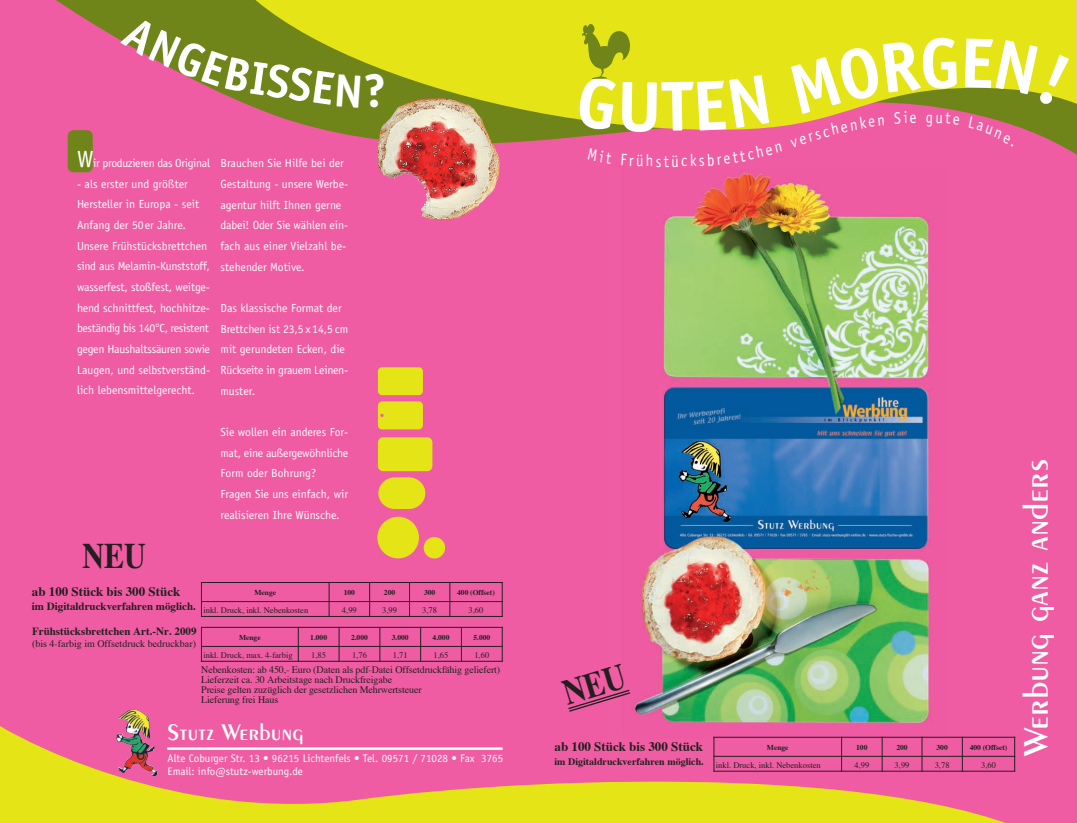
<style>
.page{position:relative;width:1077px;height:823px;background:#fff}
.page>*{position:absolute;margin:0;border:0;box-sizing:border-box;transform-origin:0 0}
.t1{font:600 36px "Exotic 350 BT";color:#fff}
.t2{font:700 36px "Times";color:#231f20;scale:.83 1}
.t3{font:600 24px "Exotic 350 BT";color:#fff}
.t4{font:16.8px "Officina Sans";color:#fff;scale:.87 1}
.t5{font:700 13px "Times";color:#231f20}
.t6{font:11.7px/20.7px "Officina Sans";letter-spacing:-.005em;color:#fff}
.t7{font:11.7px "Officina Sans";letter-spacing:-.025em;color:#fff}
.t8{font:11px "Officina Sans";color:#fff}
.t9{font:700 11px "Times";color:#231f20}
.t10{font:10px/10px "Times";letter-spacing:-.01em;color:#231f20}
.t11{font:700 10px "Times";color:#231f20}
.t12{font:8.5px "Times";color:#231f20}
.t13{font:700 7.5px "Times";color:#231f20}
.s1{font-size:23.5px}
</style>
<div class="page">
<div style="left:0;top:0;width:1076px;height:822px;background:#ef5ca3"></div>
<svg style="left:56px;top:0;width:104px;height:173px"></svg>
<svg style="left:160px;top:0;width:916px;height:163px;fill:#e4e417"></svg>
<svg style="left:0;top:709px;width:1016px;height:113px"></svg>
<img style="left:583px;top:25px;width:46px;height:50px">
<div style="left:68px;top:130px;width:25px;height:42px;background:#6f8519;border-radius:6px"></div>
<img style="left:378px;top:98px;width:122px;height:122px">
<img style="left:610px;top:173px;width:338px;height:590px">
<img style="left:116px;top:729px;width:42px;height:47px">
<hr style="left:167px;top:747px;width:335px;height:2px;background:#fff">
<hr style="left:201px;top:626px;width:1px;height:35px;background:#231f20">
<hr style="left:298px;top:626px;width:1px;height:35px;background:#231f20">
<hr style="left:338px;top:626px;width:1px;height:35px;background:#231f20">
<hr style="left:379px;top:626px;width:1px;height:35px;background:#231f20">
<hr style="left:420px;top:626px;width:1px;height:35px;background:#231f20">
<hr style="left:461px;top:626px;width:1px;height:35px;background:#231f20">
<hr style="left:501px;top:626px;width:1px;height:35px;background:#231f20">
<hr style="left:201px;top:626px;width:301px;height:1px;background:#231f20">
<hr style="left:201px;top:645px;width:301px;height:1px;background:#231f20">
<hr style="left:201px;top:660px;width:301px;height:1px;background:#231f20">
<div style="left:378px;top:367px;width:45px;height:28px;background:#e4e417;border-radius:4px"></div>
<div style="left:378px;top:401px;width:45px;height:28px;background:#e4e417;border-radius:4px"></div>
<div style="left:378px;top:437px;width:54px;height:34px;background:#e4e417;border-radius:5px"></div>
<div style="left:377px;top:516px;width:42px;height:42px;background:#e4e417;border-radius:50%"></div>
<svg style="left:378px;top:477px;width:47px;height:51px"></svg>
<div style="left:423px;top:537px;width:22px;height:21px;background:#e4e417;border-radius:50%"></div>
<hr style="left:201px;top:582px;width:1px;height:34px;background:#231f20">
<hr style="left:328px;top:582px;width:1px;height:34px;background:#231f20">
<hr style="left:369px;top:582px;width:1px;height:34px;background:#231f20">
<hr style="left:409px;top:582px;width:1px;height:34px;background:#231f20">
<hr style="left:449px;top:582px;width:1px;height:34px;background:#231f20">
<hr style="left:501px;top:582px;width:1px;height:34px;background:#231f20">
<hr style="left:201px;top:582px;width:301px;height:1px;background:#231f20">
<hr style="left:201px;top:601px;width:301px;height:1px;background:#231f20">
<hr style="left:201px;top:615px;width:301px;height:1px;background:#231f20">
<hr style="left:713px;top:736px;width:1px;height:35px;background:#231f20">
<hr style="left:841px;top:736px;width:1px;height:35px;background:#231f20">
<hr style="left:881px;top:736px;width:1px;height:35px;background:#231f20">
<hr style="left:921px;top:736px;width:1px;height:35px;background:#231f20">
<hr style="left:961px;top:736px;width:1px;height:35px;background:#231f20">
<hr style="left:1014px;top:736px;width:1px;height:35px;background:#231f20">
<hr style="left:713px;top:736px;width:302px;height:1px;background:#231f20">
<hr style="left:713px;top:755px;width:302px;height:1px;background:#231f20">
<hr style="left:713px;top:770px;width:302px;height:1px;background:#231f20">
<svg style="left:576px;top:75px;width:193px;height:57px;background:#ddd91b"></svg>
<svg style="left:588px;top:148px;width:24px;height:15px"></svg>
<svg style="left:621px;top:154px;width:21px;height:9px"></svg>
<svg style="left:672px;top:143px;width:110px;height:20px"></svg>
<svg style="left:789px;top:37px;width:280px;height:111px"></svg>
<svg style="left:120px;top:15px;width:264px;height:93px"></svg>
<svg style="left:561px;top:663px;width:70px;height:49px"></svg>
<p class="t7" style="left:77px;top:158px;width:134px"><span class="s1">W</span>ir produzieren das Original</p>
<p class="t6" style="left:77px;top:174px;width:135px">- als erster und größter<br>Hersteller in Europa - seit<br>Anfang der 50er Jahre.<br>Unsere Frühstücksbrettchen sind aus Melamin-Kunststoff, wasserfest, stoßfest, weitge&shy;hend schnittfest, hochhitze&shy;beständig bis 140 C, resistent gegen Haushaltssäuren sowie<br>Laugen, und selbstverständ&shy;lich lebensmittelgerecht.</p>
<h1 class="t2" style="left:82px;top:540px;width:78px">NEU</h1>
<p class="t6" style="left:220px;top:154px;width:129px">Brauchen Sie Hilfe bei der<br>Gestaltung - unsere Werbe&shy;agentur hilft Ihnen gerne dabei! Oder Sie wählen ein&shy;fach aus einer Vielzahl be&shy;stehender Motive.</p>
<p class="t6" style="left:220px;top:298px;width:129px">Das klassische Format der<br>Brettchen ist 23,5x14,5 cm mit gerundeten Ecken, die<br>Rückseite in grauem Leinen&shy;muster.</p>
<p class="t6" style="left:220px;top:422px;width:129px">Sie wollen ein anderes For&shy;mat, eine außergewöhnliche<br>Form oder Bohrung?<br>Fragen Sie uns einfach, wir realisieren Ihre Wünsche.</p>
<p class="t5" style="left:32px;top:586px;width:150px">ab 100 Stück bis 300 Stück</p>
<p class="t9" style="left:32px;top:601px;width:166px">im Digitaldruckverfahren möglich.</p>
<p class="t13" style="left:254px;top:589px;width:23px">Menge</p>
<p class="t13" style="left:344px;top:589px;width:13px">100</p>
<p class="t13" style="left:384px;top:589px;width:13px">200</p>
<p class="t13" style="left:424px;top:589px;width:13px">300</p>
<p class="t13" style="left:457px;top:589px;width:39px">400 (Offset)</p>
<p class="t12" style="left:203px;top:606px;width:106px">inkl. Druck, inkl. Nebenkosten</p>
<p class="t12" style="left:342px;top:606px;width:16px">4,99</p>
<p class="t12" style="left:382px;top:606px;width:16px">3,99</p>
<p class="t12" style="left:422px;top:606px;width:16px">3,78</p>
<p class="t12" style="left:468px;top:606px;width:16px">3,60</p>
<p class="t9" style="left:32px;top:626px;width:166px">Frühstücksbrettchen Art.-Nr. 2009</p>
<p class="t10" style="left:32px;top:639px;width:165px">(bis 4-farbig im Offsetdruck bedruckbar)</p>
<p class="t13" style="left:239px;top:634px;width:23px">Menge</p>
<p class="t13" style="left:310px;top:634px;width:18px">1.000</p>
<p class="t13" style="left:351px;top:634px;width:18px">2.000</p>
<p class="t13" style="left:392px;top:634px;width:18px">3.000</p>
<p class="t13" style="left:432px;top:634px;width:18px">4.000</p>
<p class="t13" style="left:473px;top:634px;width:18px">5.000</p>
<p class="t12" style="left:203px;top:651px;width:91px">inkl. Druck, max. 4-farbig</p>
<p class="t12" style="left:311px;top:651px;width:16px">1,85</p>
<p class="t12" style="left:352px;top:651px;width:16px">1,76</p>
<p class="t12" style="left:393px;top:651px;width:16px">1,71</p>
<p class="t12" style="left:433px;top:651px;width:16px">1,65</p>
<p class="t12" style="left:474px;top:651px;width:16px">1,60</p>
<p class="t10" style="left:201px;top:665px;width:300px">Nebenkosten: ab 450,- Euro (Daten als pdf-Datei Offsetdruckfähig geliefert)<br>Lieferzeit ca. 30 Arbeitstage nach Druckfreigabe<br>Preise gelten zuzüglich der gesetzlichen Mehrwertsteuer<br>Lieferung frei Haus</p>
<h2 class="t3" style="left:167px;top:722px;width:138px">Stutz Werbung</h2>
<p class="t8" style="left:168px;top:753px;width:337px">Alte Coburger Str. 13 • 96215 Lichtenfels • Tel. 09571 / 71028 • Fax 3765</p>
<p class="t8" style="left:168px;top:767px;width:137px">Email: info@stutz-werbung.de</p>
<h3 class="t4" style="left:646px;top:154px;width:28px">hst</h3>
<h3 class="t4" style="left:925px;top:111px;width:10px">g</h3>
<p class="t5" style="left:554px;top:741px;width:150px">ab 100 Stück bis 300 Stück</p>
<p class="t11" style="left:554px;top:757px;width:151px">im Digitaldruckverfahren möglich.</p>
<p class="t13" style="left:767px;top:743px;width:23px">Menge</p>
<p class="t13" style="left:856px;top:743px;width:13px">100</p>
<p class="t13" style="left:896px;top:743px;width:13px">200</p>
<p class="t13" style="left:936px;top:743px;width:13px">300</p>
<p class="t13" style="left:969px;top:743px;width:39px">400 (Offset)</p>
<p class="t12" style="left:716px;top:761px;width:106px">inkl. Druck, inkl. Nebenkosten</p>
<p class="t12" style="left:854px;top:761px;width:16px">4,99</p>
<p class="t12" style="left:894px;top:761px;width:16px">3,99</p>
<p class="t12" style="left:934px;top:761px;width:16px">3,78</p>
<p class="t12" style="left:981px;top:761px;width:16px">3,60</p>
<h1 class="t1" style="left:1022px;top:755px;width:298px;rotate:-90deg">Werbung ganz anders</h1>
</div>
